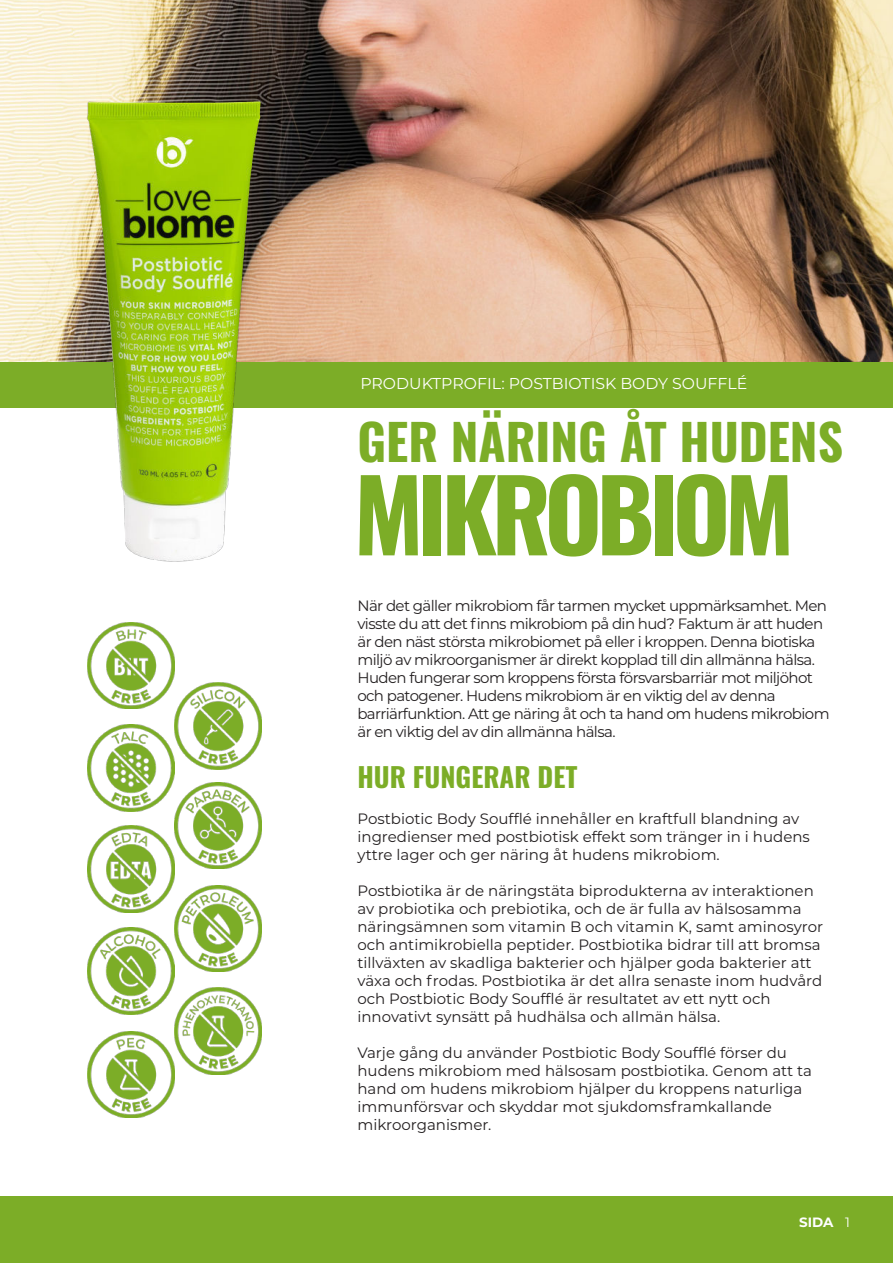
<style>
.page{position:relative;width:893px;height:1263px;background:#fff}
.page>*{position:absolute;margin:0;border:0;box-sizing:border-box;transform-origin:0 0}
.t1{font:99px "Oswald";letter-spacing:-.06em;color:#7cad27}
.t2{font:49.5px "Oswald";color:#7cad27}
.t3{font:27px "Oswald";color:#7cad27}
.t4{font:15.75px "Montserrat";color:#fff}
.t5{font:15px/18px "Montserrat";color:#231f20}
.t6{font:15px/18px "Montserrat";letter-spacing:-.04em;color:#231f20}
.t7{font:700 13.5px "Montserrat";color:#fff}
.s1{font-weight:400}
</style>
<div class="page">
<div style="left:0;top:1196px;width:893px;height:67px;background:#7cad27"></div>
<div style="left:0;top:362px;width:893px;height:45px;background:#7cad27"></div>
<img style="left:0;top:0;width:893px;height:362px">
<img style="left:0;top:43px;width:416px;height:519px">
<img style="left:175px;top:988px;width:86px;height:86px">
<img style="left:88px;top:928px;width:87px;height:86px">
<img style="left:88px;top:725px;width:87px;height:86px">
<img style="left:175px;top:885px;width:86px;height:87px">
<img style="left:175px;top:682px;width:86px;height:87px">
<img style="left:175px;top:782px;width:86px;height:87px">
<img style="left:88px;top:1031px;width:87px;height:87px">
<img style="left:88px;top:825px;width:87px;height:87px">
<img style="left:88px;top:622px;width:87px;height:87px">
<p class="t4" style="left:360px;top:373px;width:388px">PRODUKTPROFIL: POSTBIOTISK BODY SOUFFLÉ</p>
<h2 class="t2" style="left:357px;top:421px;width:487px">GER NÄRING ÅT HUDENS</h2>
<h1 class="t1" style="left:354px;top:472px;width:442px">MIKROBIOM</h1>
<p class="t6" style="left:357px;top:597px;width:474px">När det gäller mikrobiom får tarmen mycket uppmärksamhet. Men visste du att det finns mikrobiom på din hud? Faktum är att huden är den näst största mikrobiomet på eller i kroppen. Denna biotiska miljö av mikroorganismer är direkt kopplad till din allmänna hälsa.<br>Huden fungerar som kroppens första försvarsbarriär mot miljöhot och patogener. Hudens mikrobiom är en viktig del av denna barriärfunktion. Att ge näring åt och ta hand om hudens mikrobiom är en viktig del av din allmänna hälsa.</p>
<h3 class="t3" style="left:357px;top:765px;width:222px">HUR FUNGERAR DET</h3>
<p class="t5" style="left:357px;top:809px;width:454px">Postbiotic Body Soufflé innehåller en kraftfull blandning av ingredienser med postbiotisk effekt som tränger in i hudens yttre lager och ger näring åt hudens mikrobiom.</p>
<p class="t5" style="left:357px;top:881px;width:467px">Postbiotika är de näringstäta biprodukterna av interaktionen av probiotika och prebiotika, och de är fulla av hälsosamma näringsämnen som vitamin B och vitamin K, samt aminosyror och antimikrobiella peptider. Postbiotika bidrar till att bromsa tillväxten av skadliga bakterier och hjälper goda bakterier att växa och frodas. Postbiotika är det allra senaste inom hudvård och Postbiotic Body Soufflé är resultatet av ett nytt och innovativt synsätt på hudhälsa och allmän hälsa.</p>
<p class="t5" style="left:357px;top:1043px;width:456px">Varje gång du använder Postbiotic Body Soufflé förser du hudens mikrobiom med hälsosam postbiotika. Genom att ta hand om hudens mikrobiom hjälper du kroppens naturliga immunförsvar och skyddar mot sjukdomsframkallande mikroorganismer.</p>
<p class="t7" style="left:799px;top:1214px;width:52px">SIDA <span class="s1">1</span></p>
</div>
